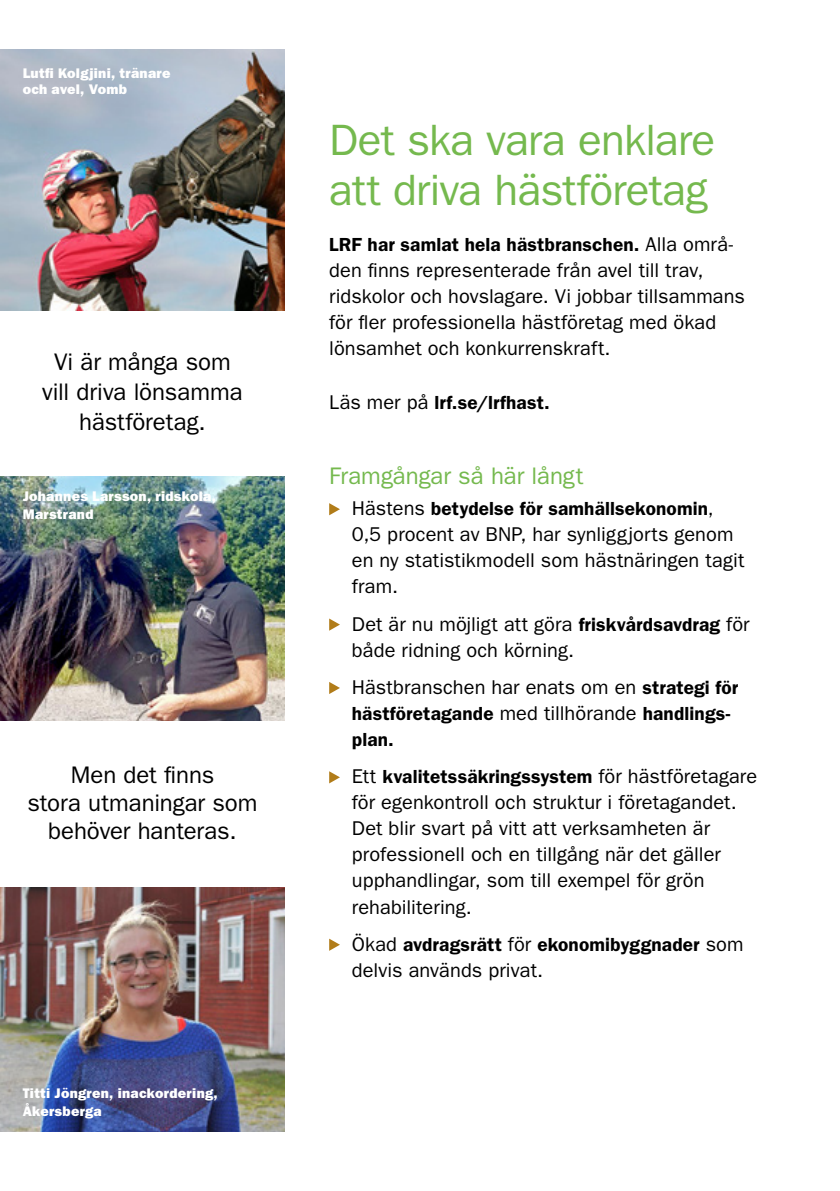
<style>
.page{position:relative;width:840px;height:1191px;background:#fff}
.page>*{position:absolute;margin:0;border:0;box-sizing:border-box;transform-origin:0 0}
.t1{font:44px/50px "ITC Franklin Gothic Std";letter-spacing:-.015em;color:#75b94e}
.t2{font:24px/30px "ITC Franklin Gothic Std";letter-spacing:-.005em;color:#000;text-align:center}
.t3{font:24px "ITC Franklin Gothic Std";letter-spacing:-.005em;color:#75b94e}
.t4{font:20px/26px "ITC Franklin Gothic Std";letter-spacing:.005em;color:#000}
.t5{font:600 19px/26px "ITC Franklin Gothic Std";letter-spacing:.01em;color:#000}
.t6{font:14px/18px "ITC Franklin Gothic Std Hvy";letter-spacing:.02em;color:#fff}
.s1{font-weight:400;font-size:20px}
.s2{font-weight:400}
.s3{font-weight:600;font-size:19px}
</style>
<div class="page">
<svg style="left:329px;top:503px;width:11px;height:12px"></svg>
<svg style="left:329px;top:618px;width:11px;height:12px"></svg>
<svg style="left:329px;top:682px;width:11px;height:12px"></svg>
<svg style="left:329px;top:771px;width:11px;height:12px"></svg>
<svg style="left:329px;top:938px;width:11px;height:12px"></svg>
<img style="left:0;top:49px;width:285px;height:261px">
<img style="left:0;top:477px;width:285px;height:243px">
<img style="left:0;top:887px;width:285px;height:244px">
<p class="t6" style="left:23px;top:65px;width:149px;line-height:16px">Lutfi Kolgjini, tränare och avel, Vomb</p>
<p class="t2" style="left:42px;top:347px;width:202px">Vi är många som vill driva lönsamma hästföretag.</p>
<p class="t6" style="left:23px;top:487px;width:195px">Johannes Larsson, ridskola,<br>Marstrand</p>
<p class="t2" style="left:27px;top:761px;width:231px;line-height:28px">Men det finns<br>stora utmaningar som behöver hanteras.</p>
<p class="t6" style="left:23px;top:1084px;width:196px">Titti Jöngren, inackordering,<br>Åkersberga</p>
<h1 class="t1" style="left:329px;top:115px;width:387px">Det ska vara enklare att driva hästföretag</h1>
<p class="t5" style="left:329px;top:231px;width:405px">LRF har samlat hela hästbranschen. <span class="s1">Alla områ-</span></p>
<p class="t4" style="left:329px;top:257px;width:417px">den finns representerade från avel till trav, ridskolor och hovslagare. Vi jobbar tillsammans för fler professionella hästföretag med ökad lönsamhet och konkurrenskraft.</p>
<p class="t5" style="left:329px;top:389px;width:222px"><span class="s1">Läs mer på</span> lrf.se/lrfhast.</p>
<p class="t3" style="left:329px;top:462px;width:255px">Framgångar så här långt</p>
<p class="t5" style="left:351px;top:496px;width:363px"><span class="s1">Hästens</span> betydelse för samhällsekonomin<span class="s2">,</span></p>
<p class="t4" style="left:351px;top:522px;width:394px">0,5 procent av BNP, har synliggjorts genom en ny statistikmodell som hästnäringen tagit fram.</p>
<p class="t4" style="left:351px;top:611px;width:399px">Det är nu möjligt att göra <span class="s3">friskvårdsavdrag</span> för både ridning och körning.</p>
<p class="t4" style="left:351px;top:674px;width:388px">Hästbranschen har enats om en <span class="s3">strategi för</span></p>
<p class="t5" style="left:351px;top:700px;width:380px">hästföretagande <span class="s1">med tillhörande</span> handlings&shy;plan.</p>
<p class="t5" style="left:351px;top:764px;width:406px"><span class="s1">Ett</span> kvalitetssäkringssystem <span class="s1">för hästföretagare</span></p>
<p class="t4" style="left:351px;top:790px;width:386px">för egenkontroll och struktur i företagandet.<br>Det blir svart på vitt att verksamheten är professionell och en tillgång när det gäller upphandlingar, som till exempel för grön rehabilitering.</p>
<p class="t5" style="left:351px;top:931px;width:393px"><span class="s1">Ökad</span> avdragsrätt <span class="s1">för</span> ekonomibyggnader <span class="s1">som</span></p>
<p class="t4" style="left:352px;top:957px;width:193px">delvis används privat.</p>
</div>
